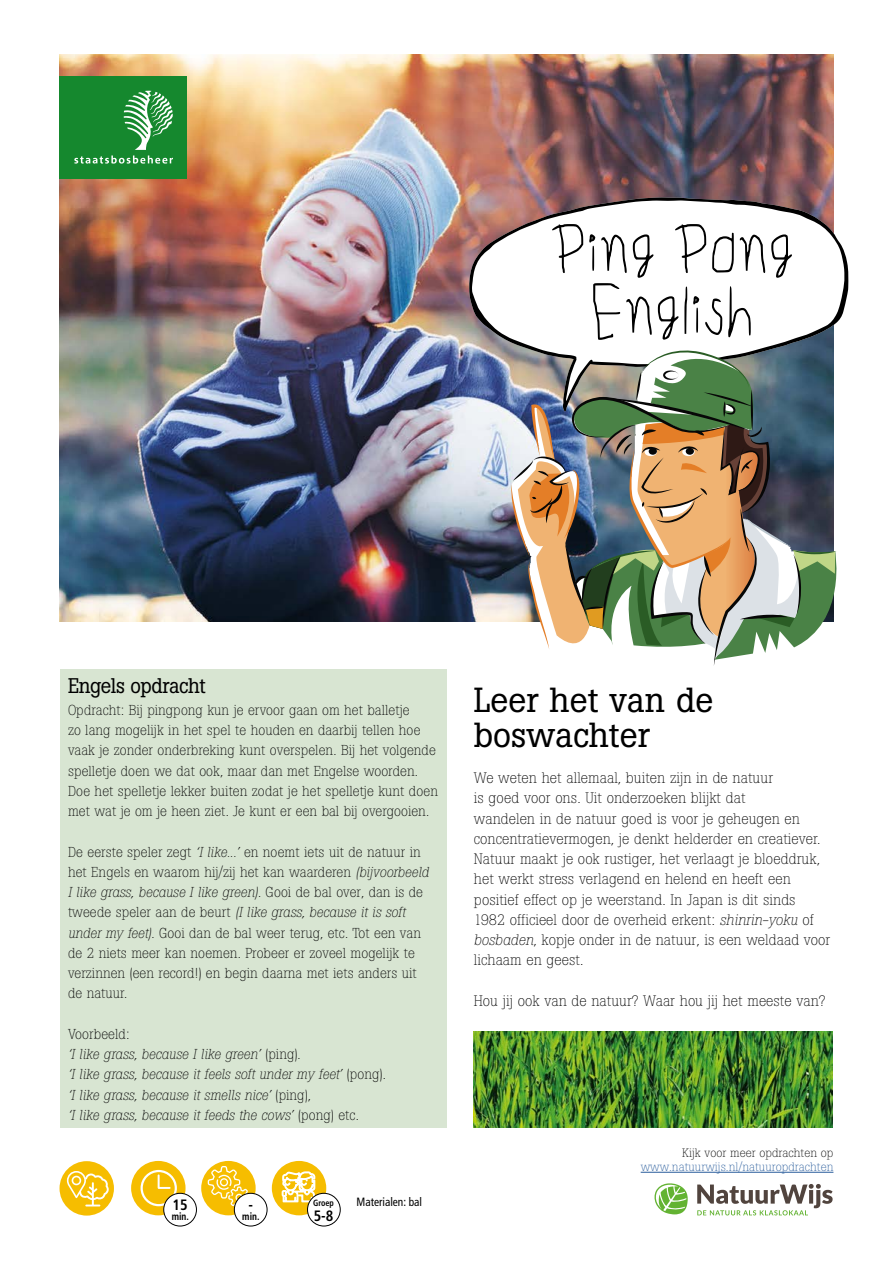
<style>
.page{position:relative;width:893px;height:1263px;background:#fff}
.page>*{position:absolute;margin:0;border:0;box-sizing:border-box;transform-origin:0 0}
.t1{font:61.8px/61.8px "Child Writing";color:#000;text-align:center;scale:.9 1}
.t2{font:34.5px/34.5px "Boton";color:#000}
.t3{font:21px "Boton";letter-spacing:-.02em;color:#000;scale:.96 1}
.t4{font:300 15px/20.2px "Boton";color:#000}
.t5{font:700 condensed 15px "Frutiger";color:#000}
.t6{font:300 14.25px/20.2px "Boton";color:#000;scale:.96 1}
.t7{font:italic 300 14.25px/20.2px "Boton";color:#000;scale:.96 1}
.t8{font:300 12px "Boton";color:#275b9b}
.t9{font:300 12px "Boton";color:#000}
.t10{font:condensed 12px "Frutiger";color:#000;scale:.95 1}
.t11{font:700 condensed 10.5px "Frutiger";color:#000;scale:.9 1}
.t12{font:700 condensed 9px "Frutiger";color:#000;scale:.9 1}
.s1{font-style:italic}
.s2{font-style:normal}
</style>
<div class="page">
<img style="left:60px;top:54px;width:773px;height:567px">
<svg style="left:469px;top:197px;width:380px;height:214px"></svg>
<svg style="left:472px;top:200px;width:372px;height:201px"></svg>
<img style="left:511px;top:350px;width:326px;height:316px">
<div style="left:60px;top:77px;width:127px;height:102px;background:#15882e"></div>
<svg style="left:74px;top:91px;width:99px;height:73px"></svg>
<div style="left:60px;top:669px;width:386px;height:33px;background:#d8e5d2"></div>
<div style="left:60px;top:695px;width:386px;height:129px;background:#d8e5d2"></div>
<div style="left:60px;top:816px;width:386px;height:28px;background:#d8e5d2"></div>
<div style="left:60px;top:836px;width:386px;height:150px;background:#d8e5d2"></div>
<div style="left:60px;top:978px;width:386px;height:28px;background:#d8e5d2"></div>
<div style="left:60px;top:998px;width:386px;height:28px;background:#d8e5d2"></div>
<div style="left:60px;top:1019px;width:386px;height:27px;background:#d8e5d2"></div>
<div style="left:60px;top:1039px;width:386px;height:28px;background:#d8e5d2"></div>
<div style="left:60px;top:1059px;width:386px;height:28px;background:#d8e5d2"></div>
<div style="left:60px;top:1079px;width:386px;height:28px;background:#d8e5d2"></div>
<div style="left:60px;top:1100px;width:386px;height:27px;background:#d8e5d2"></div>
<svg style="left:697px;top:1184px;width:136px;height:31px"></svg>
<svg style="left:654px;top:1183px;width:34px;height:31px"></svg>
<hr style="left:641px;top:1172px;width:192px;height:1px;background:#275b9b">
<img style="left:474px;top:1032px;width:359px;height:95px">
<div style="left:60px;top:1161px;width:54px;height:54px;background:#f6bd00;border-radius:50%"></div>
<svg style="left:66px;top:1170px;width:43px;height:36px"></svg>
<div style="left:72px;top:1176px;width:9px;height:9px;border:2px solid #fff;border-radius:50%"></div>
<div style="left:201px;top:1161px;width:55px;height:54px;background:#f6bd00;border-radius:50%"></div>
<svg style="left:208px;top:1166px;width:42px;height:42px"></svg>
<div style="left:234px;top:1193px;width:33px;height:33px;background:#fff;border-radius:50%"></div>
<div style="left:234px;top:1193px;width:33px;height:33px;border:1px solid #000;border-radius:50%"></div>
<div style="left:272px;top:1161px;width:54px;height:54px;background:#f6bd00;border-radius:50%"></div>
<svg style="left:282px;top:1171px;width:33px;height:31px"></svg>
<div style="left:307px;top:1193px;width:33px;height:33px;background:#fff;border-radius:50%"></div>
<div style="left:307px;top:1193px;width:34px;height:33px;border:1px solid #000;border-radius:50%"></div>
<div style="left:131px;top:1161px;width:55px;height:54px;background:#f6bd00;border-radius:50%"></div>
<div style="left:141px;top:1170px;width:36px;height:36px;border:2px solid #fff;border-radius:50%"></div>
<svg style="left:157px;top:1173px;width:15px;height:16px"></svg>
<div style="left:164px;top:1193px;width:32px;height:33px;background:#fff;border-radius:50%"></div>
<div style="left:163px;top:1193px;width:34px;height:33px;border:1px solid #000;border-radius:50%"></div>
<h1 class="t1" style="left:549px;top:218px;width:275px">Ping Pong<br>English</h1>
<h3 class="t3" style="left:68px;top:673px;width:145px">Engels opdracht</h3>
<p class="t6" style="left:68px;top:700px;width:387px">Opdracht: Bij pingpong kun je ervoor gaan om het balletje<br>zo lang mogelijk in het spel te houden en daarbij tellen hoe vaak je zonder onderbreking kunt overspelen. Bij het volgende spelletje doen we dat ook, maar dan met Engelse woorden.<br>Doe het spelletje lekker buiten zodat je het spelletje kunt doen met wat je om je heen ziet. Je kunt er een bal bij overgooien.</p>
<p class="t6" style="left:68px;top:841px;width:377px">De eerste speler zegt <span class="s1">‘I like...’</span> en noemt iets uit de natuur in het Engels en waarom hij/zij het kan waarderen <span class="s1">(bijvoorbeeld I like grass, because I like green)</span>. Gooi de bal over, dan is de tweede speler aan de beurt <span class="s1">(I like grass, because it is soft under my feet)</span>. Gooi dan de bal weer terug, etc. Tot een van de 2 niets meer kan noemen. Probeer er zoveel mogelijk te verzinnen (een record!) en begin daarna met iets anders uit de natuur.</p>
<p class="t7" style="left:68px;top:1024px;width:333px"><span class="s2">Voorbeeld:<br></span>‘I like grass, because I like green’ <span class="s2">(ping).<br></span>‘I like grass, because it feels soft under my feet’ <span class="s2">(pong). </span>‘I like grass, because it smells nice’ <span class="s2">(ping),<br></span>‘I like grass, because it feeds the cows’ <span class="s2">(pong) etc.</span></p>
<p class="t5" style="left:173px;top:1196px;width:17px">15</p>
<p class="t11" style="left:172px;top:1210px;width:21px">min.</p>
<p class="t5" style="left:248px;top:1196px;width:6px">-</p>
<p class="t11" style="left:242px;top:1210px;width:21px">min.</p>
<p class="t12" style="left:313px;top:1198px;width:25px">Groep</p>
<p class="t5" style="left:314px;top:1206px;width:21px">5-8</p>
<p class="t10" style="left:357px;top:1195px;width:70px">Materialen: bal</p>
<h2 class="t2" style="left:474px;top:683px;width:241px">Leer het van de boswachter</h2>
<p class="t4" style="left:474px;top:768px;width:358px">We weten het allemaal, buiten zijn in de natuur<br>is goed voor ons. Uit onderzoeken blijkt dat<br>wandelen in de natuur goed is voor je geheugen en concentratievermogen, je denkt helderder en creatiever.<br>Natuur maakt je ook rustiger, het verlaagt je bloeddruk, het werkt stress verlagend en helend en heeft een positief effect op je weerstand. In Japan is dit sinds 1982 officieel door de overheid erkent: <span class="s1">shinrin-yoku</span> of <span class="s1">bosbaden</span>, kopje onder in de natuur, is een weldaad voor lichaam en geest.</p>
<p class="t4" style="left:474px;top:990px;width:353px">Hou jij ook van de natuur? Waar hou jij het meeste van?</p>
<p class="t9" style="left:682px;top:1145px;width:153px">Kijk voor meer opdrachten op</p>
<p class="t8" style="left:641px;top:1160px;width:194px">www.natuurwijs.nl/natuuropdrachten</p>
</div>
